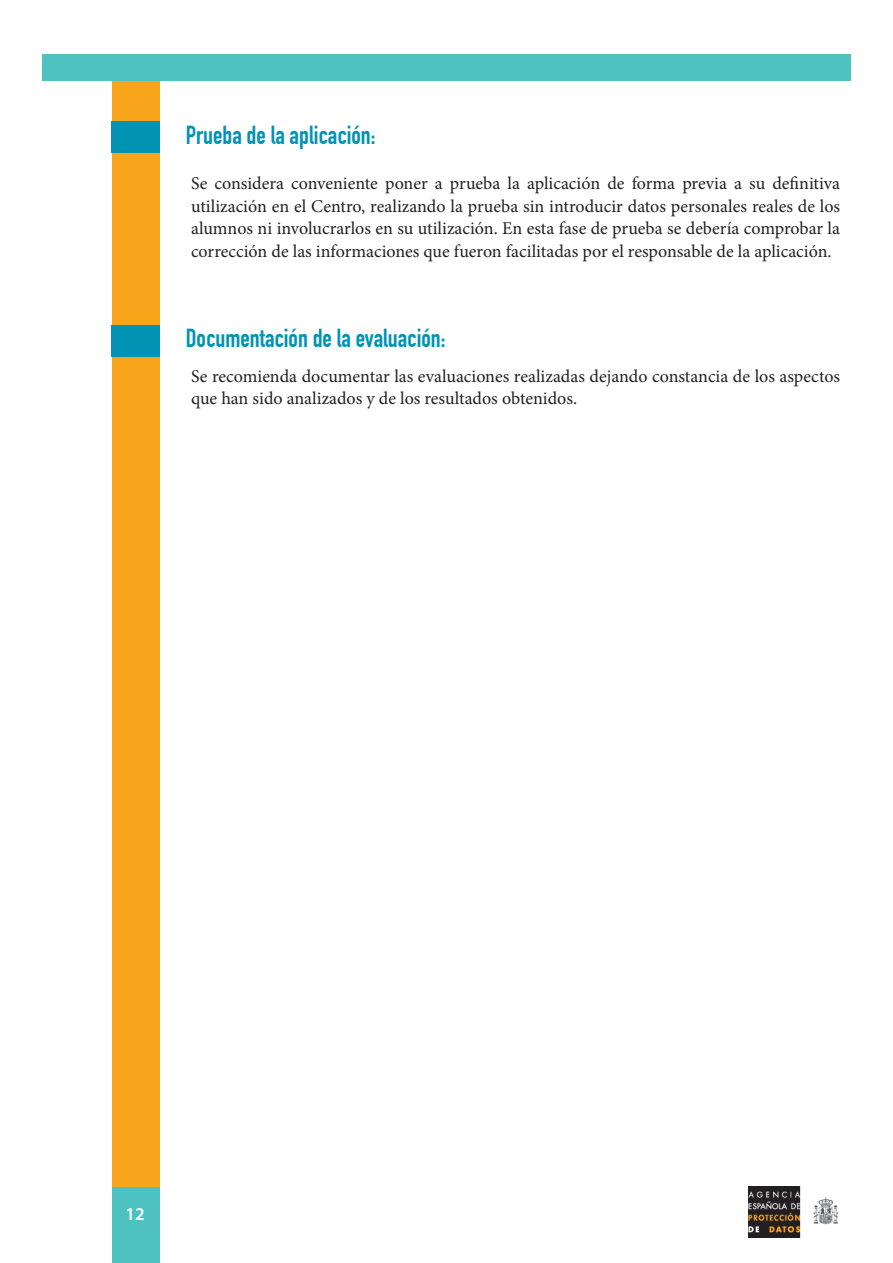
<style>
.page{position:relative;width:893px;height:1263px;background:#fff}
.page>*{position:absolute;margin:0;border:0;box-sizing:border-box;transform-origin:0 0}
.t1{font:700 25.5px "DIN Condensed";color:#0093b4}
.t2{font:18px/22.5px "Minion Pro";color:#231f20}
.t3{font:600 18px "Myriad Pro";color:#fff}
</style>
<div class="page">
<div style="left:42px;top:54px;width:809px;height:27px;background:#4ec2c1"></div>
<div style="left:112px;top:1186px;width:47px;height:77px;background:#4ec2c1"></div>
<img style="left:748px;top:1186px;width:91px;height:51px">
<div style="left:112px;top:81px;width:47px;height:1105px;background:#f9a51b"></div>
<div style="left:111px;top:325px;width:48px;height:31px;background:#0093b4"></div>
<div style="left:112px;top:122px;width:48px;height:31px;background:#0093b4"></div>
<h1 class="t1" style="left:186px;top:120px;width:191px">Prueba de la aplicación:</h1>
<p class="t2" style="left:191px;top:172px;width:651px;text-align:justify">Se considera conveniente poner a prueba la aplicación de forma previa a su definitiva utilización en el Centro, realizando la prueba sin introducir datos personales reales de los alumnos ni involucrarlos en su utilización. En esta fase de prueba se debería comprobar la corrección de las informaciones que fueron facilitadas por el responsable de la aplicación.</p>
<h1 class="t1" style="left:186px;top:323px;width:261px">Documentación de la evaluación:</h1>
<p class="t2" style="left:191px;top:366px;width:651px;line-height:21.6px">Se recomienda documentar las evaluaciones realizadas dejando constancia de los aspectos que han sido analizados y de los resultados obtenidos.</p>
<p class="t3" style="left:125px;top:1202px;width:21px">12</p>
</div>
